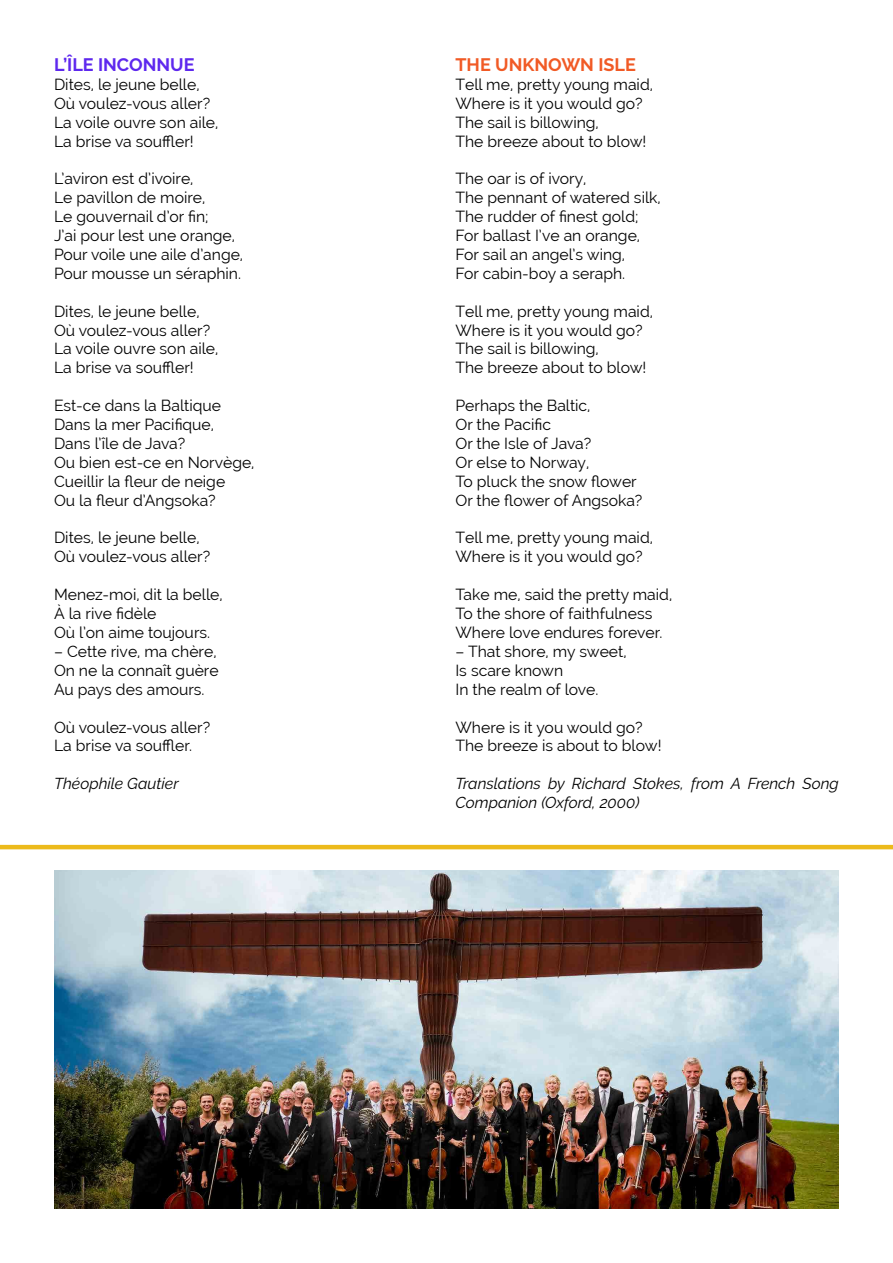
<style>
.page{position:relative;width:893px;height:1263px;background:#fff}
.page>*{position:absolute;margin:0;border:0;box-sizing:border-box;transform-origin:0 0}
.t1{font:700 18px "Raleway";color:#f15a25}
.t2{font:700 18px "Raleway";color:#5e28ee}
.t3{font:15.75px/18.9px "Raleway";color:#000}
.t4{font:italic 15.75px/18.9px "Raleway";color:#000}
</style>
<div class="page">
<img style="left:54px;top:871px;width:785px;height:338px">
<hr style="left:0;top:845px;width:893px;height:4px;background:#ecba1b">
<p class="t2" style="left:54px;top:54px;width:142px">L’ÎLE INCONNUE</p>
<p class="t3" style="left:54px;top:75px;width:166px">Dites, le jeune belle,<br>Où voulez-vous aller?<br>La voile ouvre son aile,<br>La brise va souffler!</p>
<p class="t3" style="left:54px;top:169px;width:191px">L’aviron est d’ivoire,<br>Le pavillon de moire,<br>Le gouvernail d’or fin;<br>J’ai pour lest une orange,<br>Pour voile une aile d’ange,<br>Pour mousse un séraphin.</p>
<p class="t3" style="left:54px;top:302px;width:166px">Dites, le jeune belle,<br>Où voulez-vous aller?<br>La voile ouvre son aile,<br>La brise va souffler!</p>
<p class="t3" style="left:54px;top:396px;width:202px">Est-ce dans la Baltique<br>Dans la mer Pacifique,<br>Dans l’île de Java?<br>Ou bien est-ce en Norvège,<br>Cueillir la fleur de neige<br>Ou la fleur d’Angsoka?</p>
<p class="t3" style="left:54px;top:528px;width:158px">Dites, le jeune belle,<br>Où voulez-vous aller?</p>
<p class="t3" style="left:54px;top:585px;width:170px">Menez-moi, dit la belle,<br>À la rive fidèle<br>Où l’on aime toujours.</p>
<p class="t3" style="left:54px;top:642px;width:166px">– Cette rive, ma chère,<br>On ne la connaît guère<br>Au pays des amours.</p>
<p class="t3" style="left:54px;top:717px;width:158px">Où voulez-vous aller?<br>La brise va souffler.</p>
<p class="t4" style="left:54px;top:774px;width:126px">Théophile Gautier</p>
<p class="t1" style="left:455px;top:54px;width:182px">THE UNKNOWN ISLE</p>
<p class="t3" style="left:455px;top:75px;width:199px">Tell me, pretty young maid,<br>Where is it you would go?<br>The sail is billowing,<br>The breeze about to blow!</p>
<p class="t3" style="left:455px;top:169px;width:207px">The oar is of ivory,<br>The pennant of watered silk,<br>The rudder of finest gold;<br>For ballast I’ve an orange,<br>For sail an angel’s wing,<br>For cabin-boy a seraph.</p>
<p class="t3" style="left:455px;top:302px;width:199px">Tell me, pretty young maid,<br>Where is it you would go?<br>The sail is billowing,<br>The breeze about to blow!</p>
<p class="t3" style="left:455px;top:396px;width:188px">Perhaps the Baltic,<br>Or the Pacific<br>Or the Isle of Java?<br>Or else to Norway,<br>To pluck the snow flower<br>Or the flower of Angsoka?</p>
<p class="t3" style="left:455px;top:528px;width:199px">Tell me, pretty young maid,<br>Where is it you would go?</p>
<p class="t3" style="left:455px;top:585px;width:218px">Take me, said the pretty maid,<br>To the shore of faithfulness<br>Where love endures forever.</p>
<p class="t3" style="left:455px;top:642px;width:173px">– That shore, my sweet,<br>Is scare known<br>In the realm of love.</p>
<p class="t3" style="left:455px;top:717px;width:207px">Where is it you would go?<br>The breeze is about to blow!</p>
<p class="t4" style="left:455px;top:774px;width:385px">Translations by Richard Stokes, from A French Song<br>Companion (Oxford, 2000)</p>
</div>
